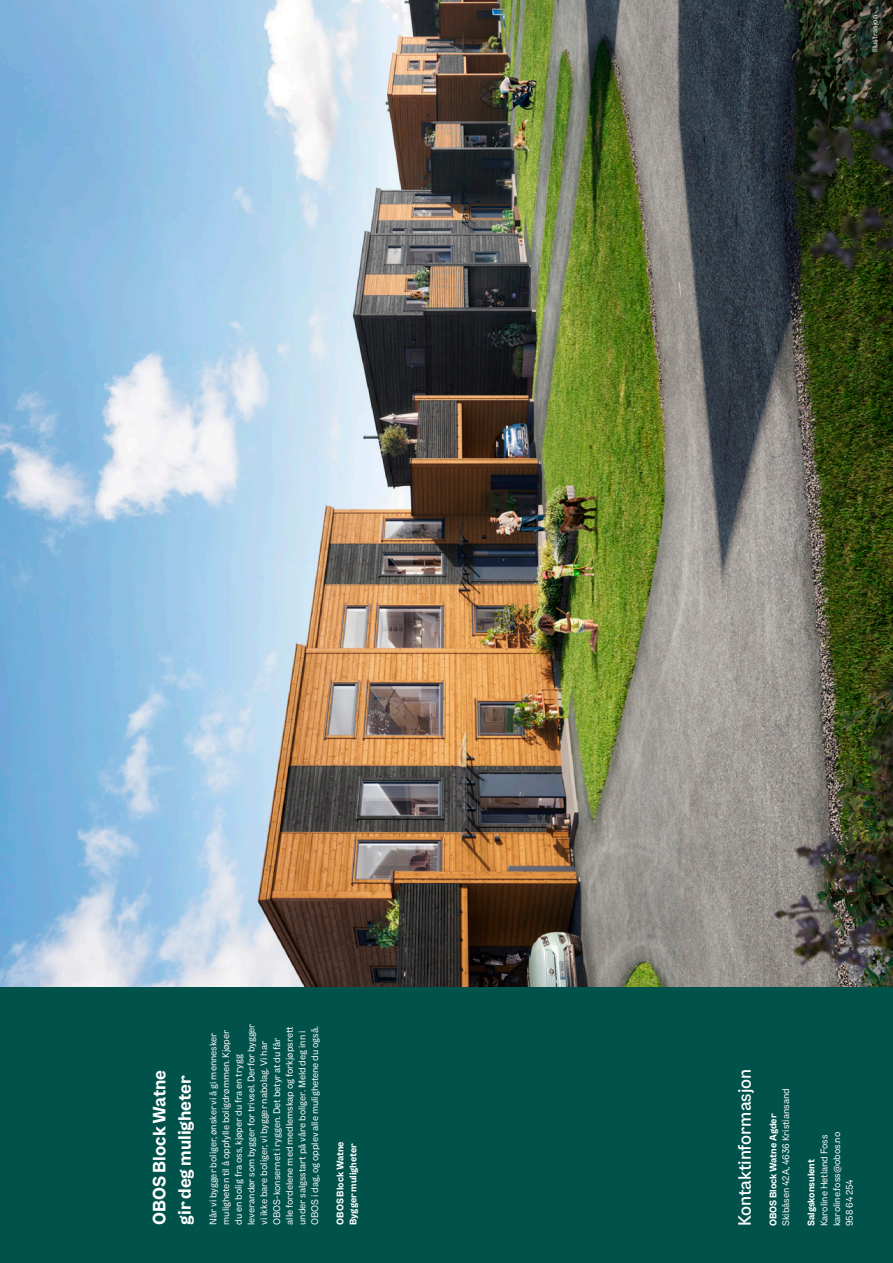
<style>
.page{position:relative;width:893px;height:1263px;background:#fff}
.page>*{position:absolute;margin:0;border:0;box-sizing:border-box;transform-origin:0 0}
.t1{font:700 18px/25.5px "OBOS Text";color:#fff}
.t2{font:500 18px "OBOS Text";color:#fff}
.t3{font:9.75px/12.8px "OBOS Text";color:#fff}
.t4{font:700 9.75px/12.8px "OBOS Text";color:#fff}
.t5{font:7.65px "OBOS Text";color:#fff}
</style>
<div class="page">
<div style="left:0;top:986px;width:893px;height:277px;background:#02524c"></div>
<img style="left:0;top:0;width:893px;height:986px">
<p class="t5" style="left:871px;top:52px;width:39px;rotate:-90deg">Illustrasjon</p>
<h1 class="t1" style="left:146px;top:1225px;width:157px;rotate:-90deg">OBOS Block Watne gir deg muligheter</h1>
<p class="t3" style="left:207px;top:1225px;width:203px;rotate:-90deg">Når vi bygger boliger, ønsker vi å gi mennesker muligheten til å oppfylle boligdrømmen. Kjøper du en bolig fra oss, kjøper du fra en trygg leverandør som bygger for trivsel. Derfor bygger vi ikke bare boliger, vi bygger nabolag. Vi har OBOS-konsernet i ryggen. Det betyr at du får alle fordelene med medlemskap og forkjøpsre under salgsstart på våre boliger. Meld deg inn i OBOS i dag, og opplev alle mulighetene du også.</p>
<p class="t4" style="left:334px;top:1225px;width:85px;rotate:-90deg">OBOS Block Watne<br>Bygger muligheter</p>
<h1 class="t2" style="left:737px;top:1226px;width:159px;rotate:-90deg">Kontaktinformasjon</h1>
<p class="t3" style="left:779px;top:1226px;width:139px;rotate:-90deg">Skibåsen 42A, 4636 Kristiansand</p>
<p class="t4" style="left:766px;top:1226px;width:114px;rotate:-90deg">OBOS Block Watne Agder</p>
<p class="t3" style="left:818px;top:1226px;width:96px;rotate:-90deg">Karoline Hetland Foss karoline.foss@obos.no<br>958 64 254</p>
<p class="t4" style="left:805px;top:1226px;width:68px;rotate:-90deg">Salgskonsulent</p>
</div>
